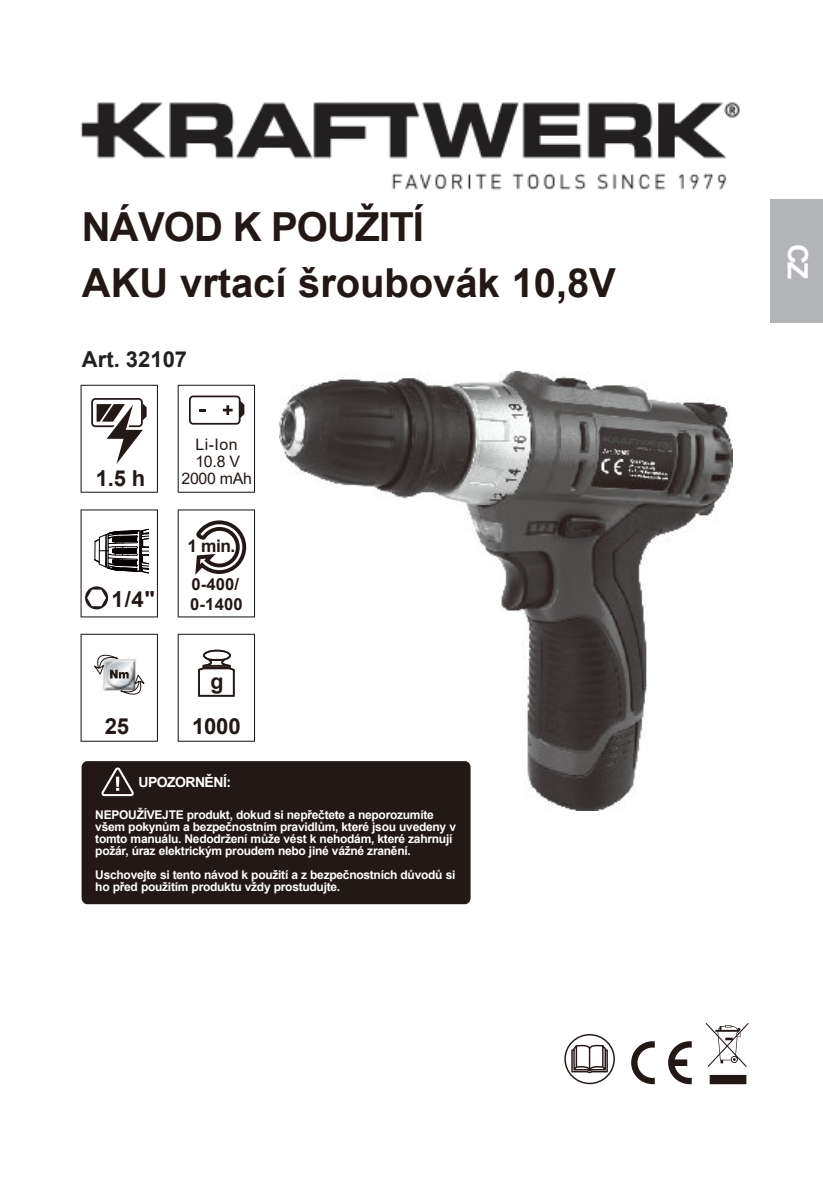
<style>
.page{position:relative;width:823px;height:1191px;background:#fff}
.page>*{position:absolute;margin:0;border:0;box-sizing:border-box;transform-origin:0 0}
.t1{font:700 40px/56px "Arial";letter-spacing:-.005em;color:#221815}
.t2{font:700 28px "Arial";color:#fff}
.t3{font:700 22.2px "Arial";letter-spacing:-.015em;color:#221815}
.t4{font:700 22px "Arial";color:#221f20}
.t5{font:700 22px "Arial";color:#221815}
.t6{font:700 21.4px "Arial";color:#221815}
.t7{font:700 17.4px "Arial";color:#221815}
.t8{font:700 16.6px/20px "Arial";letter-spacing:.01em;color:#221815}
.t9{font:15.8px/16.8px "Arial";letter-spacing:-.015em;color:#221815;text-align:center}
.t10{font:700 14px "Arial";letter-spacing:-.04em;color:#fff}
.t11{font:700 12px/12px "Arial";letter-spacing:-.02em;color:#fff}
</style>
<div class="page">
<img style="left:279px;top:372px;width:452px;height:438px">
<div style="left:81px;top:761px;width:389px;height:143px;background:#221815;border-radius:6px"></div>
<div style="left:770px;top:199px;width:52px;height:123px;background:#b2b4b8"></div>
<svg style="left:564px;top:1034px;width:50px;height:50px"></svg>
<svg style="left:631px;top:1041px;width:60px;height:43px"></svg>
<svg style="left:705px;top:1023px;width:43px;height:61px"></svg>
<svg style="left:101px;top:767px;width:33px;height:29px"></svg>
<svg style="left:80px;top:385px;width:78px;height:108px"></svg>
<svg style="left:177px;top:385px;width:78px;height:108px"></svg>
<svg style="left:80px;top:634px;width:78px;height:107px"></svg>
<svg style="left:177px;top:634px;width:78px;height:107px"></svg>
<svg style="left:203px;top:665px;width:27px;height:4px"></svg>
<svg style="left:177px;top:509px;width:78px;height:108px"></svg>
<svg style="left:80px;top:509px;width:78px;height:108px"></svg>
<img style="left:80px;top:102px;width:660px;height:88px">
<h1 class="t1" style="left:82px;top:203px;width:535px">NÁVOD K POUŽITÍ<br>AKU vrtací šroubovák 10,8V</h1>
<h3 class="t4" style="left:82px;top:351px;width:107px">Art. 32107</h3>
<h3 class="t5" style="left:96px;top:470px;width:51px">1.5 h</h3>
<h3 class="t3" style="left:111px;top:591px;width:45px">1/4"</h3>
<h3 class="t9" style="left:181px;top:438px;width:72px">Li-Ion<br>10.8 V<br>2000 mAh</h3>
<h3 class="t7" style="left:187px;top:539px;width:49px">1 min.</h3>
<h3 class="t8" style="left:190px;top:576px;width:54px">0-400/<br>0-1400</h3>
<h3 class="t6" style="left:210px;top:673px;width:15px">g</h3>
<h3 class="t3" style="left:105px;top:717px;width:26px">25</h3>
<h3 class="t3" style="left:192px;top:717px;width:50px">1000</h3>
<p class="t10" style="left:138px;top:777px;width:94px">UPOZORNĚNÍ:</p>
<p class="t11" style="left:95px;top:810px;width:362px">NEPOUŽÍVEJTE produkt, dokud si nepřečtete a neporozumíte všem pokynům a bezpečnostním pravidlům, které jsou uvedeny v tomto manuálu. Nedodržení může vést k nehodám, které zahrnují požár, úraz elektrickým proudem nebo jiné vážné zranění.</p>
<p class="t11" style="left:95px;top:870px;width:361px">Uschovejte si tento návod k použití a z bezpečnostních důvodů si ho před použitím produktu vždy prostudujte.</p>
<h2 class="t2" style="left:807px;top:244px;width:37px;rotate:90deg">CZ</h2>
</div>
